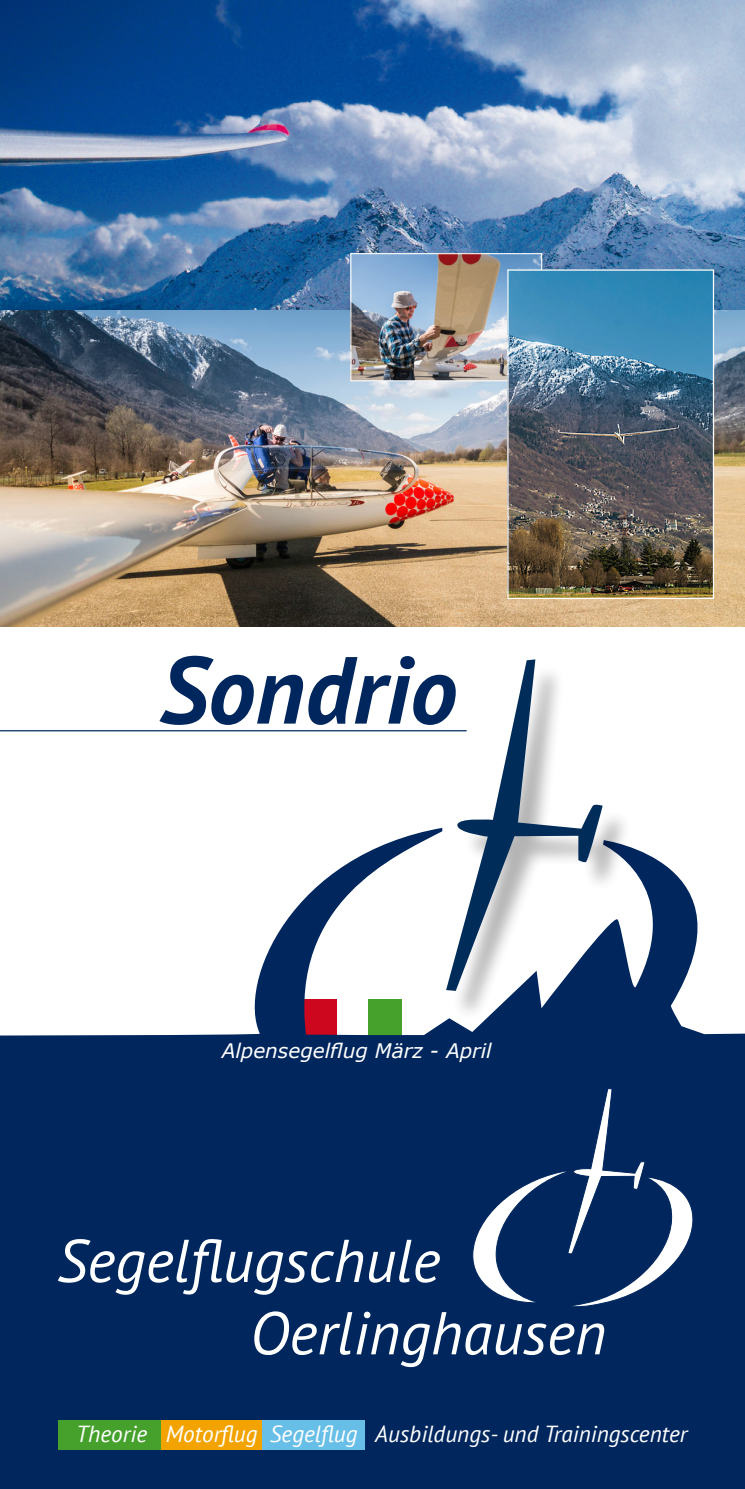
<style>
.page{position:relative;width:745px;height:1489px;background:#fff}
.page>*{position:absolute;margin:0;border:0;box-sizing:border-box;transform-origin:0 0}
.t1{font:italic 700 95px "PT Sans";color:#00265e}
.t2{font:italic 60.25px/72.2px "PT Sans";color:#fff}
.t3{font:italic 23.25px "PT Sans";color:#fff}
.t4{font:italic 20px "Verdana";color:#fff}
</style>
<div class="page">
<img style="left:0;top:0;width:744px;height:311px">
<img style="left:0;top:311px;width:744px;height:315px">
<img style="left:352px;top:255px;width:188px;height:124px">
<div style="left:350px;top:253px;width:192px;height:128px;border:1px solid #fff"></div>
<img style="left:509px;top:271px;width:202px;height:326px">
<div style="left:507px;top:269px;width:206px;height:330px;border:1px solid #fff"></div>
<hr style="left:0;top:730px;width:466px;height:1px;background:#002c5a">
<svg style="left:0;top:827px;width:744px;height:661px;fill:#00265e"></svg>
<div style="left:449px;top:663px;width:181px;height:357px;background:#000;opacity:.3"></div>
<svg style="left:446px;top:659px;width:156px;height:331px"></svg>
<div style="left:59px;top:1420px;width:102px;height:29px;background:#45a12b"></div>
<div style="left:161px;top:1420px;width:102px;height:29px;background:#f3a300"></div>
<div style="left:262px;top:1420px;width:102px;height:29px;background:#67bee7"></div>
<svg style="left:471px;top:1088px;width:223px;height:219px;background:#214272"></svg>
<h1 class="t1" style="left:159px;top:627px;width:299px">Sondrio</h1>
<p class="t4" style="left:221px;top:1037px;width:271px">Alpensegelflug März - April</p>
<h2 class="t2" style="left:250px;top:1223px;width:357px;text-indent:-193px">Segelflugschule<br>Oerlinghausen</h2>
<p class="t3" style="left:76px;top:1418px;width:612px">Theorie Motorflug Segelflug Ausbildungs- und Trainingscenter</p>
</div>
